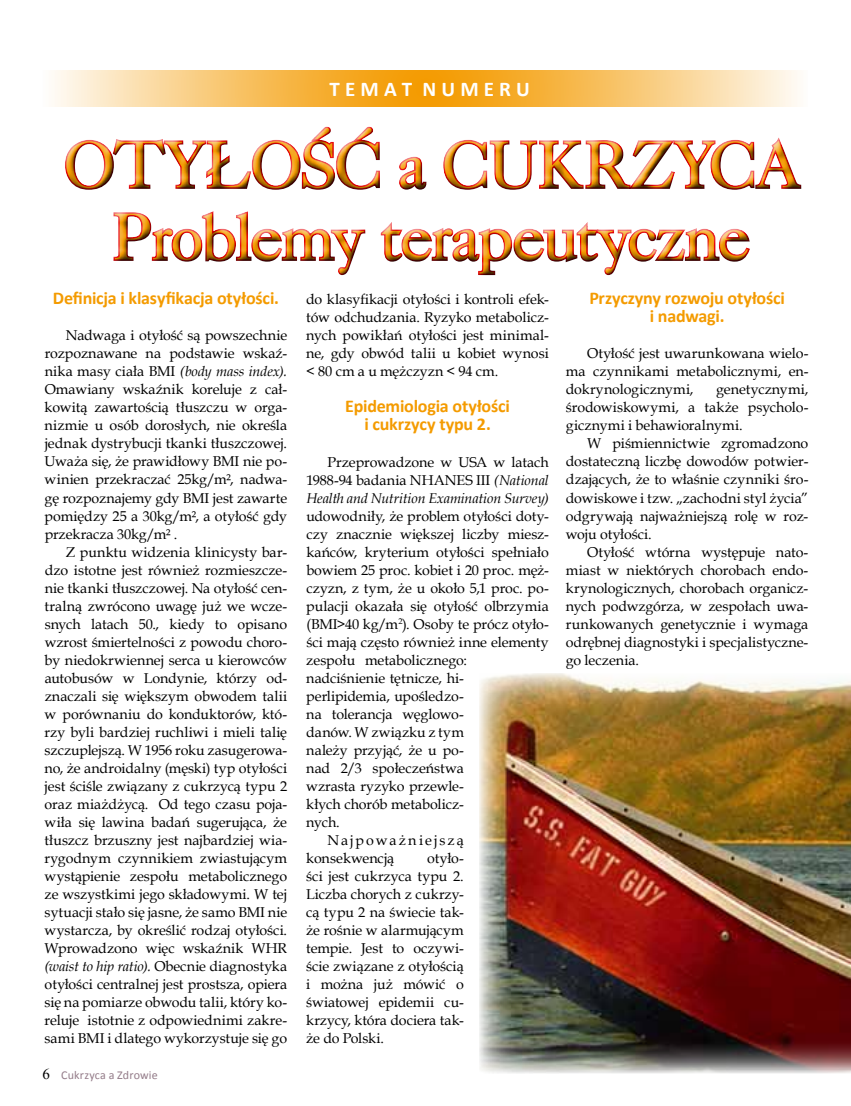
<style>
.page{position:relative;width:851px;height:1106px;background:#fff}
.page>*{position:absolute;margin:0;border:0;box-sizing:border-box;transform-origin:0 0}
.t1{font:66px/72px "Casablanca";letter-spacing:-.03em;color:#f49b00;text-align:center}
.t2{font:700 21px "Calibri";color:#fff}
.t3{font:700 18px/18px "Calibri";letter-spacing:-.01em;color:#f49b00;text-align:center}
.t4{font:14.25px/18px "Book Antiqua";letter-spacing:-.005em;color:#000;text-align:justify}
.t5{font:14.25px "Book Antiqua";letter-spacing:.145em;color:#000}
.t6{font:12px "Calibri";letter-spacing:.01em;color:#947c89}
.s1{font-style:italic}
.s2{font-family:"Times New Roman";font-size:15px;color:#000}
</style>
<div class="page">
<img style="left:479px;top:673px;width:371px;height:400px">
<svg style="left:54px;top:70px;width:744px;height:36px;background:#f9d18c"></svg>
<svg style="left:326px;top:70px;width:206px;height:37px;background:#f4a215"></svg>
<div style="left:60px;top:121px;width:752px;height:159px;background:#000;opacity:.75"></div>
<h2 class="t2" style="left:329px;top:76px;width:202px">T E M A T N U M E R U</h2>
<h1 class="t1" style="left:64px;top:128px;width:737px">OTYŁOŚĆ a CUKRZYCA<br>Problemy terapeutyczne</h1>
<p class="t3" style="left:53px;top:288px;width:228px">Definicja i klasyfikacja otyłości.</p>
<p class="t4" style="left:45px;top:326px;width:244px;text-indent:21px">Nadwaga i otyłość są powszechnie rozpoznawane na podstawie wskaź&shy;nika masy ciała BMI <span class="s1">(body mass index).<br></span>Omawiany wskaźnik koreluje z cał&shy;kowitą zawartością tłuszczu w orga&shy;nizmie u osób dorosłych, nie określa jednak dystrybucji tkanki tłuszczowej.<br>Uważa się, że prawidłowy BMI nie po&shy;winien przekraczać 25kg/m², nadwa&shy;gę rozpoznajemy gdy BMI jest zawarte pomiędzy 25 a 30kg/m², a otyłość gdy przekracza 30kg/m² .</p>
<p class="t4" style="left:45px;top:542px;width:244px;text-indent:21px">Z punktu widzenia klinicysty bar&shy;dzo istotne jest również rozmieszcze&shy;nie tkanki tłuszczowej. Na otyłość cen&shy;tralną zwrócono uwagę już we wcze&shy;snych latach 50., kiedy to opisano wzrost śmiertelności z powodu choro&shy;by niedokrwiennej serca u kierowców autobusów w Londynie, którzy od&shy;znaczali się większym obwodem talii w porównaniu do konduktorów, któ&shy;rzy byli bardziej ruchliwi i mieli talię szczuplejszą. W 1956 roku zasugerowa&shy;no, że androidalny (męski) typ otyłości jest ściśle związany z cukrzycą typu 2 oraz miażdżycą. Od tego czasu poja&shy;wiła się lawina badań sugerująca, że tłuszcz brzuszny jest najbardziej wia&shy;rygodnym czynnikiem zwiastującym wystąpienie zespołu metabolicznego ze wszystkimi jego składowymi. W tej sytuacji stało się jasne, że samo BMI nie wystarcza, by określić rodzaj otyłości.<br>Wprowadzono więc wskaźnik WHR <span class="s1">(waist to hip ratio).</span> Obecnie diagnostyka otyłości centralnej jest prostsza, opiera się na pomiarze obwodu talii, który ko&shy;reluje istotnie z odpowiednimi zakre&shy;sami BMI i dlatego wykorzystuje się go</p>
<p class="t6" style="left:43px;top:1067px;width:117px"><span class="s2">6</span> Cukrzyca a Zdrowie</p>
<p class="t4" style="left:306px;top:290px;width:244px">do klasyfikacji otyłości i kontroli efek&shy;tów odchudzania. Ryzyko metabolicz&shy;nych powikłań otyłości jest minimal&shy;ne, gdy obwód talii u kobiet wynosi &lt; 80 cm a u mężczyzn &lt; 94 cm.</p>
<p class="t3" style="left:345px;top:396px;width:166px">Epidemiologia otyłości i cukrzycy typu 2.</p>
<p class="t4" style="left:306px;top:452px;width:244px;text-indent:21px">Przeprowadzone w USA w latach 1988-94 badania NHANES III <span class="s1">(National Health and Nutrition Examination Survey)</span></p>
<p class="t4" style="left:306px;top:506px;width:244px">udowodniły, że problem otyłości doty-</p>
<p class="t4" style="left:306px;top:524px;width:244px">czy znacznie większej liczby miesz-</p>
<p class="t4" style="left:306px;top:542px;width:244px">kańców, kryterium otyłości spełniało</p>
<p class="t4" style="left:306px;top:560px;width:244px">bowiem 25 proc. kobiet i 20 proc. męż-</p>
<p class="t4" style="left:306px;top:578px;width:244px">czyzn, z tym, że u około 5,1 proc. po-</p>
<p class="t4" style="left:306px;top:596px;width:244px">pulacji okazała się otyłość olbrzymia</p>
<p class="t4" style="left:306px;top:614px;width:244px">(BMI&gt;40 kg/m<sup>2</sup>). Osoby te prócz otyło-</p>
<p class="t4" style="left:306px;top:632px;width:244px">ści mają często również inne elementy</p>
<p class="t4" style="left:306px;top:650px;width:162px">zespołu metabolicznego:</p>
<p class="t4" style="left:306px;top:668px;width:159px">nadciśnienie tętnicze, hi-</p>
<p class="t4" style="left:306px;top:686px;width:159px">perlipidemia, upośledzo-</p>
<p class="t4" style="left:306px;top:704px;width:159px">na tolerancja węglowo-</p>
<p class="t4" style="left:306px;top:722px;width:159px">danów. W związku z tym</p>
<p class="t4" style="left:306px;top:740px;width:159px">należy przyjąć, że u po-</p>
<p class="t4" style="left:306px;top:758px;width:159px">nad 2/3 społeczeństwa</p>
<p class="t4" style="left:306px;top:776px;width:159px">wzrasta ryzyko przewle-</p>
<p class="t4" style="left:306px;top:794px;width:159px">kłych chorób metabolicz-</p>
<p class="t4" style="left:306px;top:812px;width:35px">nych.</p>
<p class="t5" style="left:327px;top:830px;width:138px">Najpoważniejszą</p>
<p class="t4" style="left:306px;top:848px;width:90px">konsekwencją</p>
<p class="t4" style="left:306px;top:848px;width:159px;text-indent:121px">otyło&shy;ści jest cukrzyca typu 2.<br>Liczba chorych z cukrzy&shy;cą typu 2 na świecie tak&shy;że rośnie w alarmującym tempie. Jest to oczywi&shy;ście związane z otyłością i można już mówić o światowej epidemii cu&shy;krzycy, która dociera tak&shy;że do Polski.</p>
<p class="t3" style="left:589px;top:288px;width:197px">Przyczyny rozwoju otyłości i nadwagi.</p>
<p class="t4" style="left:566px;top:344px;width:244px;text-indent:21px">Otyłość jest uwarunkowana wielo&shy;ma czynnikami metabolicznymi, en&shy;dokrynologicznymi,</p>
<p class="t4" style="left:566px;top:380px;width:244px;text-indent:150px">genetycznymi, środowiskowymi, a także psycholo&shy;gicznymi i behawioralnymi.</p>
<p class="t4" style="left:565px;top:434px;width:244px;text-indent:21px">W piśmiennictwie zgromadzono dostateczną liczbę dowodów potwier&shy;dzających, że to właśnie czynniki śro&shy;dowiskowe i tzw. „zachodni styl życia” odgrywają najważniejszą rolę w roz&shy;woju otyłości.</p>
<p class="t4" style="left:565px;top:542px;width:244px;text-indent:21px">Otyłość wtórna występuje nato&shy;miast w niektórych chorobach endo&shy;krynologicznych, chorobach organicz&shy;nych podwzgórza, w zespołach uwa&shy;runkowanych genetycznie i wymaga odrębnej diagnostyki i specjalistyczne&shy;go leczenia.</p>
</div>
